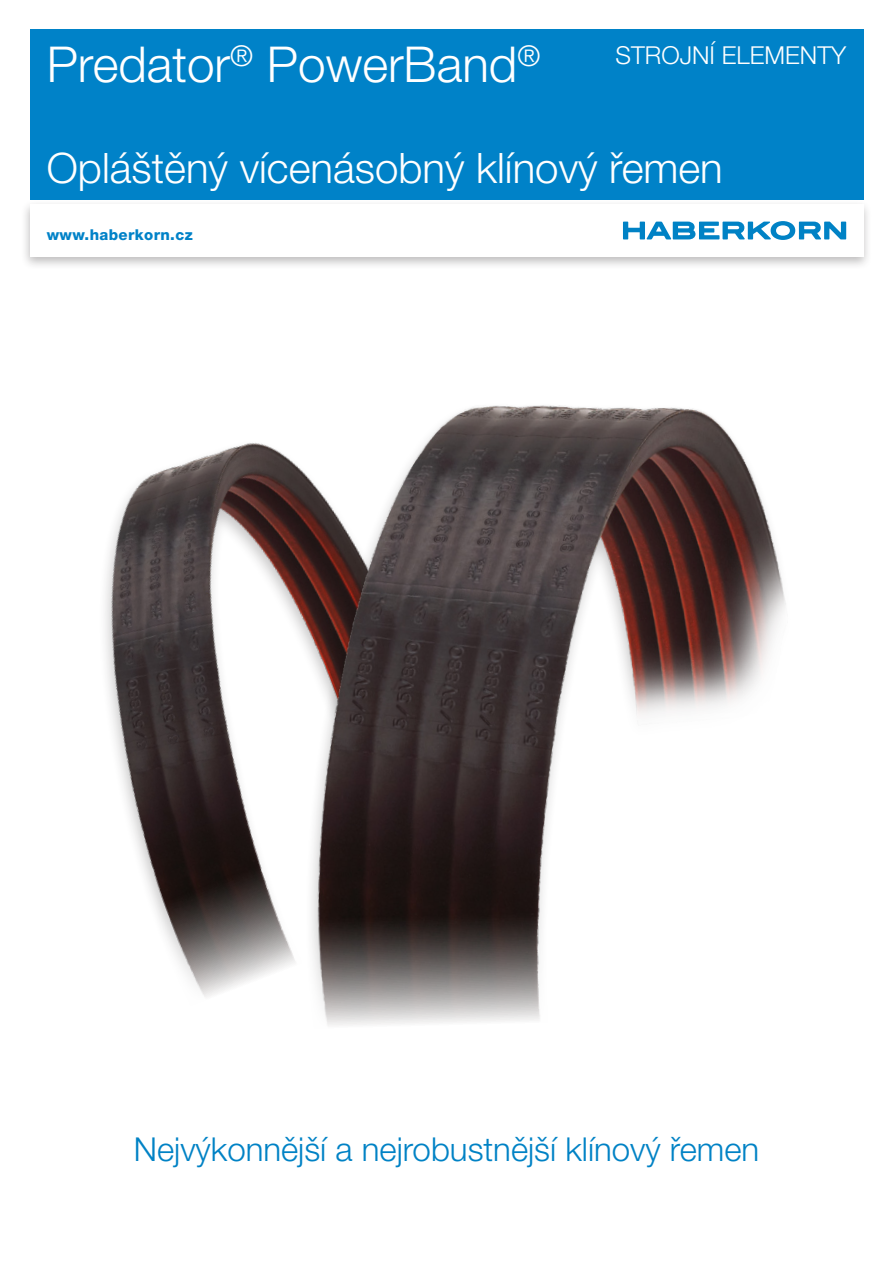
<style>
.page{position:relative;width:893px;height:1263px;background:#fff}
.page>*{position:absolute;margin:0;border:0;box-sizing:border-box;transform-origin:0 0}
.t1{font:300 49.5px "Helvetica Neue LT Pro";color:#fff}
.t2{font:300 42px "Helvetica Neue LT Pro";color:#fff}
.Výrobek{font:300 33px "Helvetica Neue LT Pro";color:#0082c5}
.t3{font:300 24.75px "Helvetica Neue LT Pro";color:#fff}
.t4{font:800 15px "Helvetica Neue LT Pro";letter-spacing:.025em;color:#0082c8}
</style>
<div class="page">
<img style="left:105px;top:464px;width:78px;height:384px">
<img style="left:183px;top:405px;width:603px;height:443px">
<svg style="left:138px;top:848px;width:407px;height:178px"></svg>
<div style="left:30px;top:30px;width:833px;height:170px;background:#0082c8"></div>
<div style="left:21px;top:199px;width:851px;height:72px;background:#231f20;opacity:.3"></div>
<div style="left:30px;top:204px;width:833px;height:53px;background:#fff"></div>
<svg style="left:623px;top:221px;width:223px;height:19px"></svg>
<p class="t1" style="left:47px;top:34px;width:495px">Predator<sup>®</sup> PowerBand<sup>®</sup></p>
<p class="t3" style="left:616px;top:41px;width:232px">STROJNÍ ELEMENTY</p>
<p class="t2" style="left:47px;top:142px;width:678px">Opláštěný vícenásobný klínový řemen</p>
<p class="t4" style="left:47px;top:226px;width:147px">www.haberkorn.cz</p>
<p class="Výrobek" style="left:134px;top:1129px;width:627px">Nejvýkonnější a nejrobustnější klínový řemen</p>
</div>
